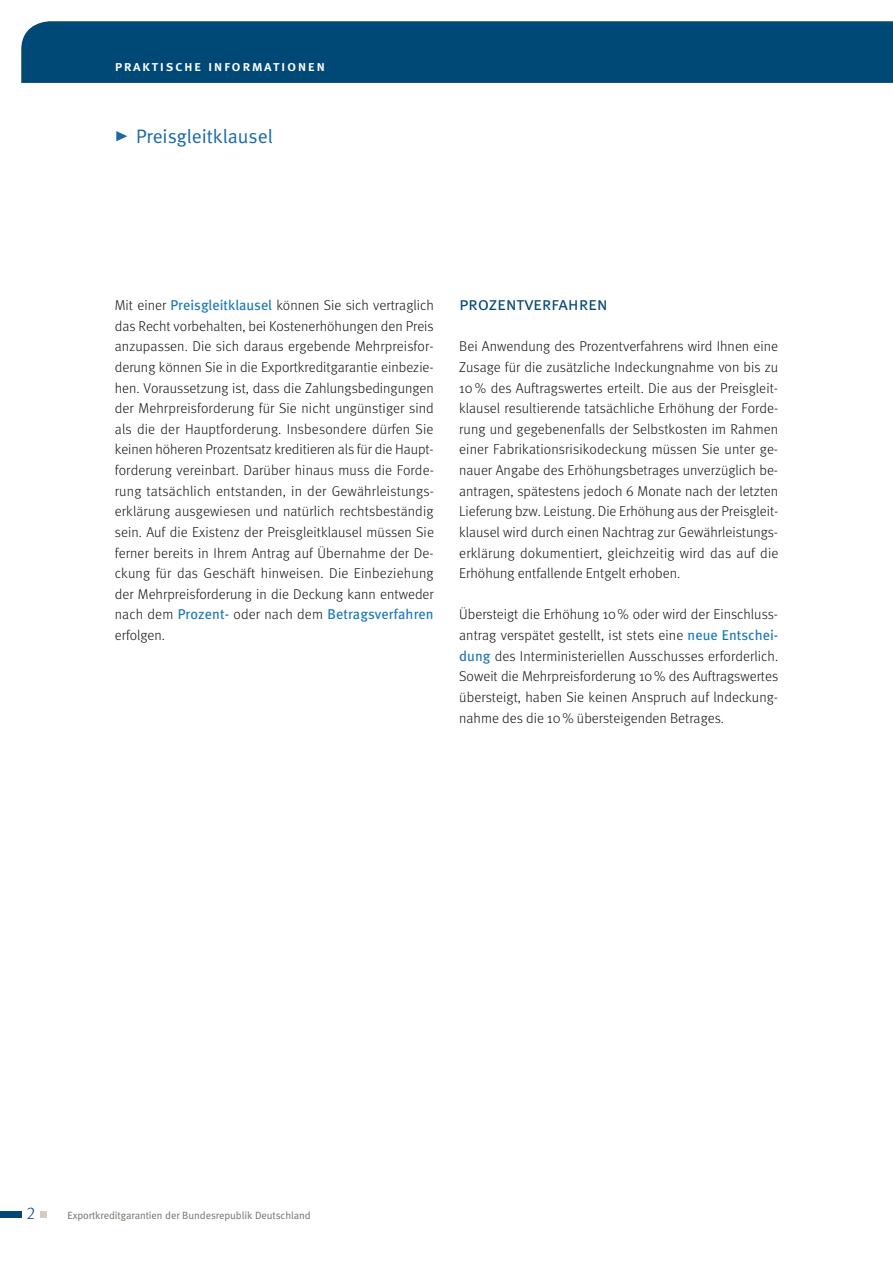
<style>
.page{position:relative;width:893px;height:1263px;background:#fff}
.page>*{position:absolute;margin:0;border:0;box-sizing:border-box;transform-origin:0 0}
.t1{font:19.5px "Meta Normal";color:#1a6aa8}
.t2{font:18.3px "Meta Normal Caps";letter-spacing:-.01em;color:#004976}
.t3{font:17.25px "Meta Light LF";color:#004976}
.t4{font:14.7px "Meta Medium Caps";letter-spacing:.1em;color:#fff}
.t5{font:300 14.25px/20.5px "Meta";color:#141415;text-align:justify}
.t6{font:10.5px "Meta Normal";letter-spacing:-.005em;color:#747067}
.s1{font-weight:400;color:#1876b5}
</style>
<div class="page">
<div style="left:0;top:1211px;width:21px;height:7px;background:#004976"></div>
<div style="left:40px;top:1211px;width:7px;height:7px;background:#d4cec2"></div>
<div style="left:21px;top:21px;width:872px;height:62px;background:#004976"></div>
<svg style="left:116px;top:131px;width:11px;height:10px"></svg>
<p class="t4" style="left:115px;top:57px;width:212px">praktische informationen</p>
<h1 class="t1" style="left:136px;top:125px;width:138px">Preisgleitklausel</h1>
<p class="t5" style="left:115px;top:295px;width:321px">Mit einer <span class="s1">Preisgleitklausel</span> können Sie sich vertraglich das Recht vorbehalten, bei Kostenerhöhungen den Preis anzupassen. Die sich daraus ergebende Mehrpreisfor&shy;derung können Sie in die Exportkreditgarantie einbezie&shy;hen. Voraussetzung ist, dass die Zahlungsbedingungen der Mehrpreisforderung für Sie nicht ungünstiger sind als die der Hauptforderung. Insbesondere dürfen Sie keinen höheren Prozentsatz kreditieren als für die Haupt&shy;forderung vereinbart. Darüber hinaus muss die Forde&shy;rung tatsächlich entstanden, in der Gewährleistungs&shy;erklärung ausgewiesen und natürlich rechtsbeständig sein. Auf die Existenz der Preisgleitklausel müssen Sie ferner bereits in Ihrem Antrag auf Übernahme der De&shy;ckung für das Geschäft hinweisen. Die Einbeziehung der Mehrpreisforderung in die Deckung kann entweder nach dem <span class="s1">Prozent-</span> oder nach dem <span class="s1">Betragsverfahren </span>erfolgen.</p>
<p class="t2" style="left:459px;top:293px;width:150px">prozentverfahren</p>
<p class="t5" style="left:459px;top:336px;width:321px">Bei Anwendung des Prozentverfahrens wird Ihnen eine Zusage für die zusätzliche Indeckungnahme von bis zu 10 % des Auftragswertes erteilt. Die aus der Preisgleit&shy;klausel resultierende tatsächliche Erhöhung der Forde&shy;rung und gegebenenfalls der Selbstkosten im Rahmen einer Fabrikationsrisikodeckung müssen Sie unter ge&shy;nauer Angabe des Erhöhungsbetrages unverzüglich be&shy;antragen, spätestens jedoch 6 Monate nach der letzten Lieferung bzw. Leistung. Die Erhöhung aus der Preisgleit&shy;klausel wird durch einen Nachtrag zur Gewährleistungs&shy;erklärung dokumentiert, gleichzeitig wird das auf die Erhöhung entfallende Entgelt erhoben.</p>
<p class="t5" style="left:459px;top:604px;width:320px">Übersteigt die Erhöhung 10 % oder wird der Einschluss&shy;antrag verspätet gestellt, ist stets eine <span class="s1">neue Entschei&shy;dung</span> des Interministeriellen Ausschusses erforderlich.<br>Soweit die Mehrpreisforderung 10 % des Auftragswertes übersteigt, haben Sie keinen Anspruch auf lndeckung&shy;nahme des die 10 % übersteigenden Betrages.</p>
<p class="t3" style="left:26px;top:1203px;width:10px">2</p>
<p class="t6" style="left:67px;top:1209px;width:245px">Exportkreditgarantien der Bundesrepublik Deutschland</p>
</div>
